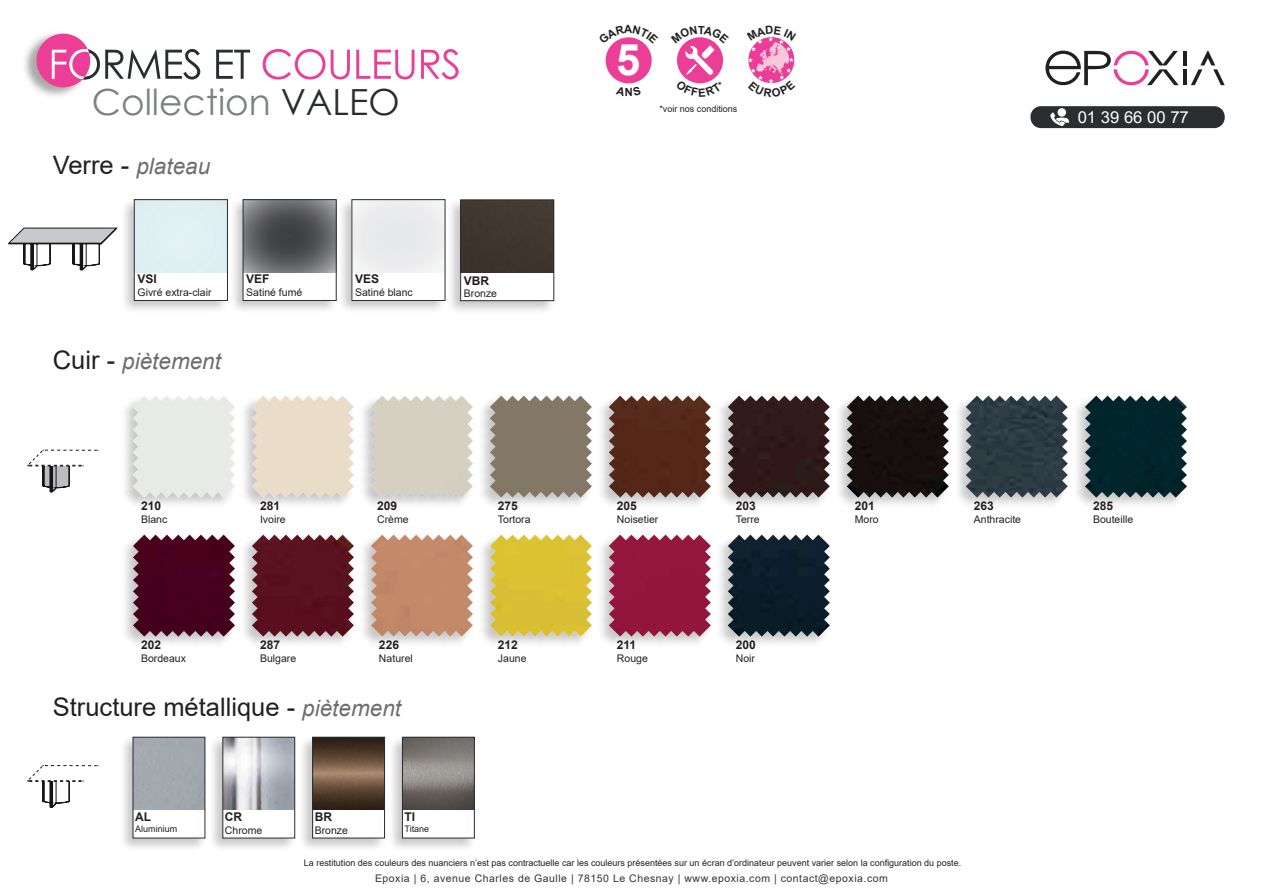
<style>
.page{position:relative;width:1263px;height:893px;background:#fff}
.page>*{position:absolute;margin:0;border:0;box-sizing:border-box;transform-origin:0 0}
.t1{font:700 43.5px "Arial";color:#fff}
.t2{font:36px "Century Gothic";color:#7e8183}
.t3{font:25.5px "Arial";color:#231f20}
.t4{font:italic 22.5px "Arial";color:#6c6d70}
.t5{font:16.5px "Arial";color:#fff}
.t6{font:700 12px "Arial";color:#231f20}
.t7{font:10.5px "Arial";color:#231f20}
.t8{font:10.5px "Arial";letter-spacing:.05em;color:#333}
.t9{font:9px "Arial";color:#231f20}
.s1{color:#292c2f}
.s2{font-style:normal;font-size:25.5px;color:#231f20}
.s3{font-style:italic;font-size:22.5px;color:#6c6d70}
</style>
<div class="page">
<svg style="left:1191px;top:51px;width:34px;height:34px"></svg>
<hr style="left:1183px;top:69px;width:4px;height:16px;background:#231f20">
<hr style="left:1183px;top:51px;width:4px;height:14px;background:#231f20">
<svg style="left:1045px;top:51px;width:134px;height:34px"></svg>
<div style="left:1030px;top:106px;width:195px;height:22px;background:#2a2e30;border-radius:10px"></div>
<div style="left:1057px;top:108px;width:9px;height:9px;background:#fff;border-radius:50%"></div>
<svg style="left:1050px;top:112px;width:19px;height:14px"></svg>
<img style="left:748px;top:37px;width:46px;height:46px;border-radius:23px">
<div style="left:606px;top:37px;width:46px;height:46px;background:#ed3e97;border-radius:50%"></div>
<svg style="left:216px;top:50px;width:34px;height:29px"></svg>
<svg style="left:263px;top:49px;width:62px;height:31px"></svg>
<svg style="left:331px;top:50px;width:19px;height:30px"></svg>
<svg style="left:356px;top:50px;width:58px;height:30px"></svg>
<svg style="left:421px;top:49px;width:38px;height:31px"></svg>
<img style="left:24px;top:33px;width:64px;height:63px">
<div style="left:37px;top:34px;width:53px;height:53px;background:#ed3e97;border-radius:50%"></div>
<svg style="left:52px;top:49px;width:148px;height:31px"></svg>
<div style="left:119px;top:735px;width:88px;height:117px;background:#231f20;opacity:.25"></div>
<div style="left:133px;top:737px;width:72px;height:101px;border:1px solid #292c2f"></div>
<div style="left:298px;top:735px;width:89px;height:117px;background:#231f20;opacity:.25"></div>
<div style="left:312px;top:737px;width:73px;height:101px;border:1px solid #292c2f"></div>
<div style="left:388px;top:735px;width:89px;height:117px;background:#231f20;opacity:.25"></div>
<div style="left:402px;top:737px;width:72px;height:101px;border:1px solid #292c2f"></div>
<div style="left:208px;top:735px;width:89px;height:117px;background:#231f20;opacity:.25"></div>
<div style="left:223px;top:737px;width:72px;height:101px;border:1px solid #292c2f"></div>
<div style="left:446px;top:198px;width:110px;height:117px;background:#231f20;opacity:.25"></div>
<div style="left:461px;top:200px;width:93px;height:101px;background:#fff"></div>
<div style="left:462px;top:202px;width:90px;height:70px;background:#40362d"></div>
<div style="left:460px;top:200px;width:94px;height:101px;border:1px solid #292c2f"></div>
<div style="left:229px;top:197px;width:109px;height:118px;background:#231f20;opacity:.25"></div>
<div style="left:243px;top:200px;width:93px;height:100px;background:#fff"></div>
<div style="left:120px;top:197px;width:110px;height:118px;background:#231f20;opacity:.25"></div>
<div style="left:134px;top:200px;width:93px;height:100px;background:#fff"></div>
<div style="left:338px;top:197px;width:109px;height:118px;background:#231f20;opacity:.25"></div>
<div style="left:352px;top:200px;width:93px;height:100px;background:linear-gradient(to bottom,#e5e6e7,#fcfcfc)"></div>
<img style="left:245px;top:201px;width:89px;height:71px">
<div style="left:135px;top:200px;width:92px;height:72px;background:#e1f0f2"></div>
<div style="left:243px;top:199px;width:93px;height:102px;border:1px solid #292c2f"></div>
<div style="left:134px;top:199px;width:94px;height:102px;border:1px solid #292c2f"></div>
<div style="left:352px;top:199px;width:93px;height:102px;border:1px solid #292c2f"></div>
<div style="left:120px;top:394px;width:116px;height:117px;background:#231f20;opacity:.25"></div>
<div style="left:120px;top:533px;width:116px;height:117px;background:#231f20;opacity:.25"></div>
<div style="left:715px;top:394px;width:116px;height:117px;background:#231f20;opacity:.25"></div>
<div style="left:714px;top:533px;width:117px;height:117px;background:#231f20;opacity:.25"></div>
<div style="left:596px;top:394px;width:116px;height:117px;background:#231f20;opacity:.25"></div>
<div style="left:596px;top:533px;width:116px;height:117px;background:#231f20;opacity:.25"></div>
<div style="left:358px;top:533px;width:116px;height:117px;background:#231f20;opacity:.25"></div>
<div style="left:952px;top:394px;width:117px;height:117px;background:#231f20;opacity:.25"></div>
<div style="left:239px;top:394px;width:116px;height:117px;background:#231f20;opacity:.25"></div>
<div style="left:358px;top:394px;width:116px;height:117px;background:#231f20;opacity:.25"></div>
<div style="left:239px;top:533px;width:116px;height:117px;background:#231f20;opacity:.25"></div>
<div style="left:833px;top:394px;width:117px;height:117px;background:#231f20;opacity:.25"></div>
<div style="left:477px;top:394px;width:116px;height:117px;background:#231f20;opacity:.25"></div>
<div style="left:477px;top:533px;width:116px;height:117px;background:#231f20;opacity:.25"></div>
<div style="left:1072px;top:394px;width:116px;height:117px;background:#231f20;opacity:.25"></div>
<img style="left:133px;top:396px;width:102px;height:102px">
<img style="left:133px;top:535px;width:102px;height:102px">
<img style="left:728px;top:396px;width:102px;height:102px">
<img style="left:728px;top:535px;width:102px;height:102px">
<img style="left:609px;top:396px;width:102px;height:102px">
<img style="left:609px;top:535px;width:102px;height:102px">
<img style="left:371px;top:535px;width:102px;height:102px">
<img style="left:966px;top:396px;width:102px;height:102px">
<svg style="left:252px;top:396px;width:102px;height:102px;background:#e8ddcb"></svg>
<img style="left:371px;top:396px;width:102px;height:102px">
<img style="left:252px;top:535px;width:102px;height:102px">
<img style="left:847px;top:396px;width:102px;height:102px">
<svg style="left:490px;top:396px;width:102px;height:102px;background:#8d8474"></svg>
<img style="left:490px;top:535px;width:102px;height:102px">
<img style="left:1085px;top:396px;width:102px;height:102px">
<svg style="left:9px;top:228px;width:108px;height:42px"></svg>
<svg style="left:28px;top:450px;width:71px;height:42px"></svg>
<svg style="left:28px;top:765px;width:71px;height:43px"></svg>
<svg style="left:677px;top:37px;width:46px;height:47px"></svg>
<svg style="left:750px;top:37px;width:43px;height:14px"></svg>
<svg style="left:750px;top:68px;width:43px;height:16px"></svg>
<svg style="left:612px;top:37px;width:33px;height:7px"></svg>
<h2 class="t2" style="left:92px;top:76px;width:309px">Collection <span class="s1">VALEO</span></h2>
<h3 class="t4" style="left:53px;top:151px;width:159px"><span class="s2">Verre -</span> plateau</h3>
<h3 class="t6" style="left:138px;top:271px;width:21px">VSI</h3>
<p class="t7" style="left:138px;top:285px;width:76px">Givré extra-clair</p>
<h3 class="t4" style="left:53px;top:347px;width:170px"><span class="s2">Cuir -</span> piètement</h3>
<h3 class="t6" style="left:246px;top:271px;width:25px">VEF</h3>
<p class="t7" style="left:246px;top:285px;width:58px">Satiné fumé</p>
<h3 class="t6" style="left:355px;top:271px;width:26px">VES</h3>
<p class="t7" style="left:355px;top:285px;width:59px">Satiné blanc</p>
<h3 class="t6" style="left:464px;top:272px;width:27px">VBR</h3>
<p class="t7" style="left:464px;top:286px;width:35px">Bronze</p>
<h1 class="t1" style="left:616px;top:29px;width:26px">5</h1>
<p class="t9" style="left:659px;top:102px;width:80px">*voir nos conditions</p>
<h3 class="t6" style="left:141px;top:497px;width:22px">210</h3>
<p class="t7" style="left:141px;top:512px;width:28px">Blanc</p>
<h3 class="t6" style="left:260px;top:497px;width:22px">281</h3>
<p class="t7" style="left:260px;top:512px;width:27px">Ivoire</p>
<h3 class="t6" style="left:377px;top:497px;width:22px">209</h3>
<p class="t7" style="left:377px;top:512px;width:33px">Crème</p>
<h3 class="t6" style="left:498px;top:497px;width:22px">275</h3>
<p class="t7" style="left:498px;top:512px;width:34px">Tortora</p>
<h3 class="t6" style="left:617px;top:497px;width:22px">205</h3>
<p class="t7" style="left:617px;top:512px;width:43px">Noisetier</p>
<h3 class="t6" style="left:736px;top:497px;width:22px">203</h3>
<p class="t7" style="left:736px;top:512px;width:25px">Terre</p>
<h3 class="t6" style="left:855px;top:497px;width:22px">201</h3>
<p class="t7" style="left:855px;top:512px;width:25px">Moro</p>
<h3 class="t6" style="left:974px;top:497px;width:22px">263</h3>
<p class="t7" style="left:974px;top:512px;width:49px">Anthracite</p>
<h3 class="t6" style="left:141px;top:636px;width:22px">202</h3>
<p class="t7" style="left:141px;top:651px;width:46px">Bordeaux</p>
<h3 class="t6" style="left:260px;top:636px;width:22px">287</h3>
<p class="t7" style="left:260px;top:651px;width:38px">Bulgare</p>
<h3 class="t6" style="left:379px;top:636px;width:22px">226</h3>
<p class="t7" style="left:379px;top:651px;width:35px">Naturel</p>
<h3 class="t3" style="left:53px;top:690px;width:350px">Structure métallique - <span class="s3">piètement</span></h3>
<h3 class="t6" style="left:135px;top:808px;width:17px">AL</h3>
<p class="t9" style="left:135px;top:822px;width:44px">Aluminium</p>
<h3 class="t6" style="left:225px;top:808px;width:19px">CR</h3>
<p class="t7" style="left:225px;top:823px;width:39px">Chrome</p>
<h3 class="t6" style="left:315px;top:808px;width:19px">BR</h3>
<p class="t7" style="left:315px;top:823px;width:35px">Bronze</p>
<h3 class="t6" style="left:405px;top:808px;width:12px">TI</h3>
<p class="t9" style="left:405px;top:822px;width:26px">Titane</p>
<h3 class="t6" style="left:498px;top:636px;width:22px">212</h3>
<p class="t7" style="left:498px;top:651px;width:30px">Jaune</p>
<h3 class="t6" style="left:617px;top:636px;width:21px">211</h3>
<p class="t7" style="left:617px;top:651px;width:32px">Rouge</p>
<h3 class="t6" style="left:736px;top:636px;width:22px">200</h3>
<p class="t7" style="left:736px;top:651px;width:21px">Noir</p>
<p class="t9" style="left:304px;top:856px;width:659px">La restitution des couleurs des nuanciers n’est pas contractuelle car les couleurs présentées sur un écran d’ordinateur peuvent varier selon la configuration du poste.</p>
<p class="t8" style="left:375px;top:871px;width:514px">Epoxia | 6, avenue Charles de Gaulle | 78150 Le Chesnay | www.epoxia.com | contact@epoxia.com</p>
<h3 class="t5" style="left:1078px;top:106px;width:113px">01 39 66 00 77</h3>
<h3 class="t6" style="left:1093px;top:497px;width:22px">285</h3>
<p class="t7" style="left:1093px;top:512px;width:42px">Bouteille</p>
</div>
